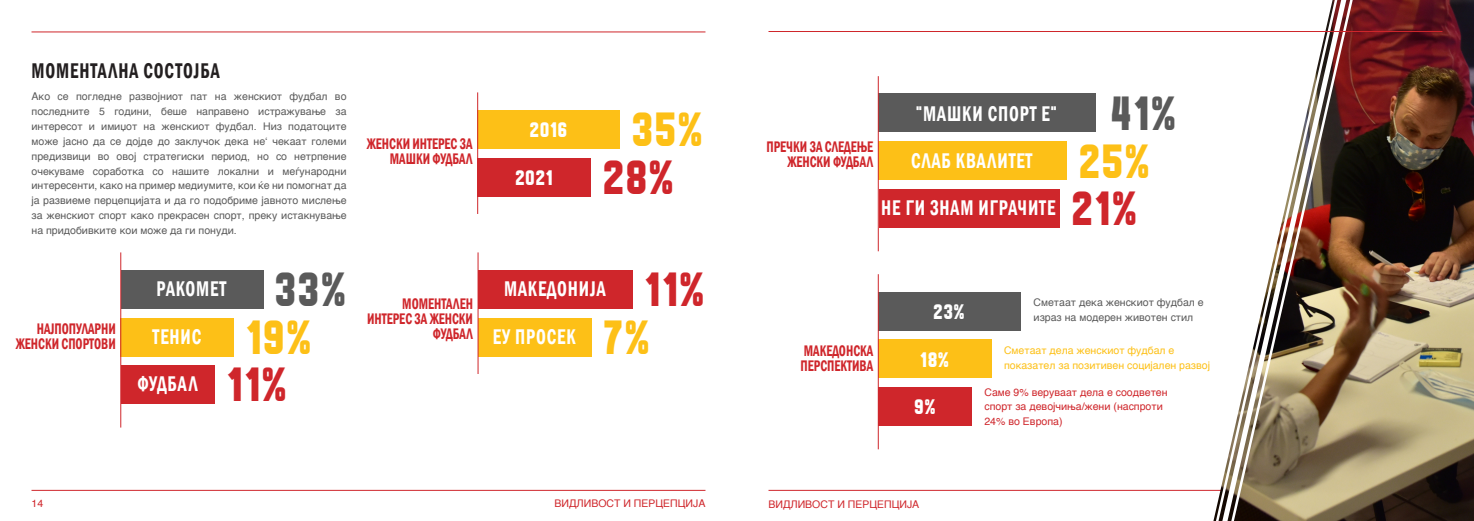
<style>
.page{position:relative;width:1474px;height:521px;background:#fff}
.page>*{position:absolute;margin:0;border:0;box-sizing:border-box;transform-origin:0 0}
.t1{font:49.88px "Hindenburg";letter-spacing:.05em;color:#cf262b}
.t2{font:49.88px "Hindenburg";color:#fdc017}
.t3{font:49.88px "Hindenburg";color:#5a5a5a}
.t4{font:600 condensed 21.88px/47.9px "Franklin Gothic";letter-spacing:.05em;color:#fff;scale:.8 1}
.t5{font:600 condensed 21.88px "Franklin Gothic";letter-spacing:.05em;color:#231f20;scale:.8 1}
.t6{font:21.88px/47.9px "Hindenburg";letter-spacing:.05em;color:#fff}
.t7{font:600 condensed 15.75px/14.9px "Franklin Gothic";color:#cf262b;text-align:right;scale:.8 1}
.t8{font:10.5px/14.9px "Helvetica";color:#5a5a5a;text-align:justify}
.t9{font:10.5px/14.9px "Helvetica";color:#cf262b}
.t10{font:10.5px/14.9px "Helvetica";color:#fdc017}
.s1{font-family:"Hindenburg";font-weight:400;font-stretch:normal}
</style>
<div class="page">
<hr style="left:32px;top:32px;width:673px;height:1px;background:#cf262b">
<hr style="left:32px;top:490px;width:673px;height:1px;background:#cf262b">
<div style="left:477px;top:110px;width:143px;height:39px;background:#fdc017"></div>
<div style="left:477px;top:158px;width:114px;height:39px;background:#cf262b"></div>
<hr style="left:477px;top:92px;width:1px;height:122px;background:#cf262b">
<div style="left:478px;top:270px;width:154px;height:39px;background:#cf262b"></div>
<div style="left:478px;top:318px;width:113px;height:39px;background:#fdc017"></div>
<hr style="left:477px;top:252px;width:1px;height:122px;background:#cf262b">
<div style="left:121px;top:270px;width:142px;height:39px;background:#5a5a5a"></div>
<div style="left:121px;top:318px;width:113px;height:39px;background:#fdc017"></div>
<hr style="left:120px;top:252px;width:1px;height:175px;background:#cf262b">
<div style="left:121px;top:365px;width:94px;height:39px;background:#cf262b"></div>
<div style="left:878px;top:292px;width:142px;height:38px;background:#5a5a5a"></div>
<div style="left:878px;top:339px;width:113px;height:39px;background:#fdc017"></div>
<hr style="left:877px;top:274px;width:1px;height:175px;background:#cf262b">
<div style="left:878px;top:387px;width:94px;height:39px;background:#cf262b"></div>
<div style="left:878px;top:94px;width:217px;height:38px;background:#5a5a5a"></div>
<div style="left:878px;top:141px;width:188px;height:39px;background:#fdc017"></div>
<hr style="left:877px;top:76px;width:1px;height:175px;background:#cf262b">
<div style="left:878px;top:189px;width:181px;height:39px;background:#cf262b"></div>
<hr style="left:768px;top:490px;width:674px;height:1px;background:#cf262b">
<img style="left:1356px;top:0;width:117px;height:521px">
<svg style="left:1215px;top:466px;width:11px;height:55px"></svg>
<img style="left:1226px;top:0;width:130px;height:521px">
<hr style="left:768px;top:31px;width:674px;height:1px;background:#cf262b">
<h2 class="t5" style="left:32px;top:56px;width:237px">МОМЕНТАЛНА СОСТОЈБА</h2>
<p class="t8" style="left:32px;top:89px;width:316px">Ако се погледне развојниот пат на женскиот фудбал во последните 5 години, беше направено истражување за интересот и имиџот на женскиот фудбал. Низ податоците може јасно да се дојде до заклучок дека не‘ чекаат големи предизвици во овој стратегиски период, но со нетрпение очекуваме соработка со нашите локални и меѓународни интересенти, како на пример медиумите, кои ќе ни помогнат да ја развиеме перцепцијата и да го подобриме јавното мислење за женскиот спорт како прекрасен спорт, преку истакнување на придобивките кои може да ги понуди.</p>
<h3 class="t7" style="left:16px;top:321px;width:126px">НАЈПОПУЛАРНИ<br>ЖЕНСКИ СПОРТОВИ</h3>
<h2 class="t4" style="left:153px;top:264px;width:94px">РАКОМЕТ<br>ТЕНИС</h2>
<h1 class="t3" style="left:275px;top:263px;width:72px">33%</h1>
<h1 class="t2" style="left:246px;top:311px;width:66px">19%</h1>
<h2 class="t4" style="left:137px;top:360px;width:77px">ФУДБАЛ</h2>
<h1 class="t1" style="left:227px;top:358px;width:61px">11%</h1>
<h3 class="t7" style="left:367px;top:136px;width:134px">ЖЕНСКИ ИНТЕРЕС ЗА<br>МАШКИ ФУДБАЛ</h3>
<h3 class="t7" style="left:367px;top:296px;width:134px">МОМЕНТАЛЕН<br>ИНТЕРЕС ЗА ЖЕНСКИ<br>ФУДБАЛ</h3>
<h2 class="t6" style="left:515px;top:106px;width:53px;text-indent:14px">2016<br>2021</h2>
<h1 class="t2" style="left:632px;top:103px;width:72px">35%</h1>
<h1 class="t1" style="left:603px;top:151px;width:72px">28%</h1>
<h2 class="t4" style="left:493px;top:264px;width:142px;text-indent:11px">МАКЕДОНИЈА<br>ЕУ ПРОСЕК</h2>
<h1 class="t1" style="left:645px;top:263px;width:61px">11%</h1>
<h1 class="t2" style="left:603px;top:311px;width:48px">7%</h1>
<p class="t9" style="left:32px;top:496px;width:13px">14</p>
<p class="t9" style="left:554px;top:496px;width:152px">ВИДЛИВОСТ И ПЕРЦЕПЦИЈА</p>
<h3 class="t7" style="left:766px;top:139px;width:135px">ПРЕЧКИ ЗА СЛЕДЕЊЕ<br>ЖЕНСКИ ФУДБАЛ</h3>
<h2 class="t4" style="left:911px;top:90px;width:183px;line-height:46.8px"><span class="s1">"</span>МАШКИ СПОРТ Е<span class="s1">"<br></span>СЛАБ КВАЛИТЕТ</h2>
<h1 class="t3" style="left:1110px;top:87px;width:66px">41%</h1>
<h1 class="t2" style="left:1079px;top:135px;width:72px">25%</h1>
<h2 class="t4" style="left:881px;top:183px;width:219px">НЕ ГИ ЗНАМ ИГРАЧИТЕ</h2>
<h1 class="t1" style="left:1071px;top:182px;width:66px">21%</h1>
<h3 class="t7" style="left:800px;top:343px;width:92px;text-align:left">МАКЕДОНСКА<br>ПЕРСПЕКТИВА</h3>
<h2 class="t6" style="left:920px;top:287px;width:46px;text-indent:13px">23%<br>18%</h2>
<h2 class="t6" style="left:914px;top:383px;width:22px">9%</h2>
<p class="t8" style="left:1033px;top:296px;width:172px">Сметаат дека женскиот фудбал е израз на модерен животен стил</p>
<p class="t10" style="left:1004px;top:343px;width:208px">Сметаат дела женскиот фудбал е показател за позитивен социјален развој</p>
<p class="t9" style="left:984px;top:385px;width:185px">Саме 9% веруваат дела е соодветен спорт за девојчиња/жени (наспроти<br>24% во Европа)</p>
<p class="t9" style="left:768px;top:497px;width:152px">ВИДЛИВОСТ И ПЕРЦЕПЦИЈА</p>
</div>
